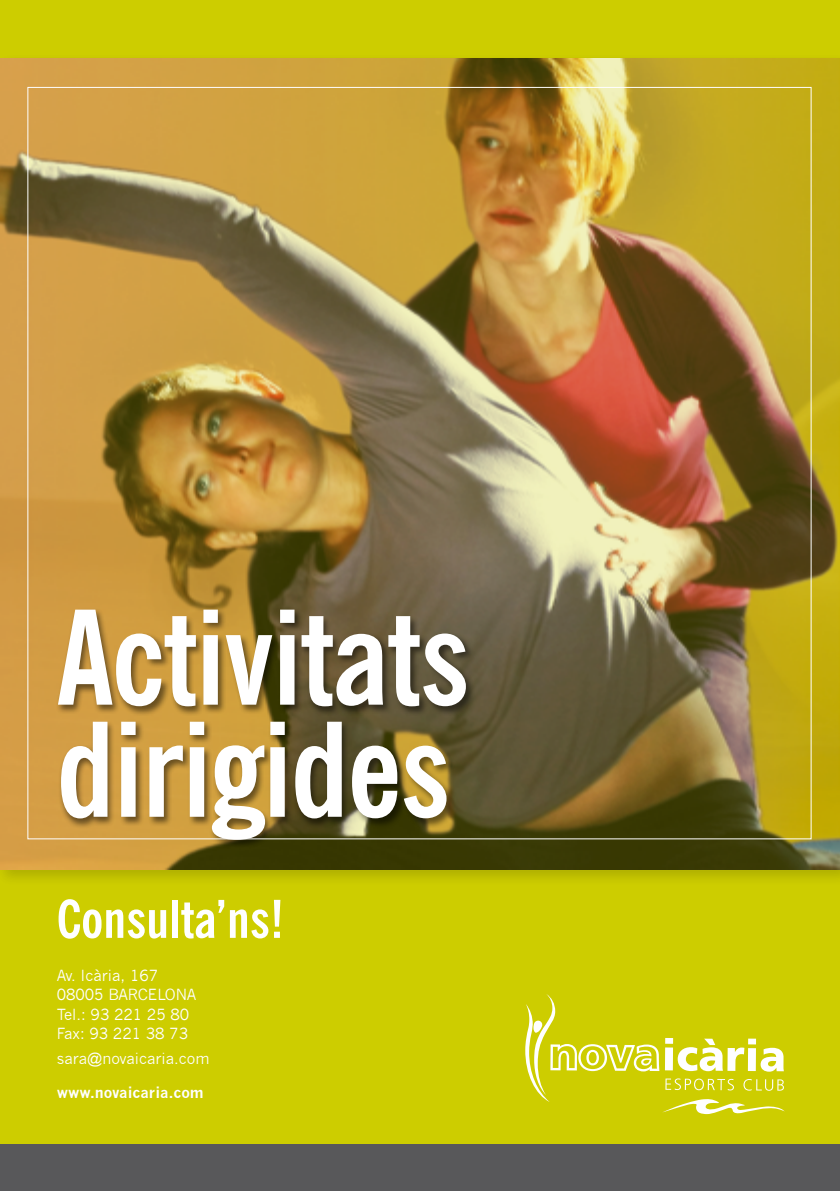
<style>
.page{position:relative;width:840px;height:1191px;background:#fff}
.page>*{position:absolute;margin:0;border:0;box-sizing:border-box;transform-origin:0 0}
.t1{font:700 condensed 130px/112px "News Gothic BT";letter-spacing:-.01em;color:#fff}
.t2{font:700 condensed 52px "News Gothic BT";color:#fff}
.t3{font:15px/19.2px "News Gothic";color:#fff}
.t4{font:700 15px "News Gothic";color:#fff}
</style>
<div class="page">
<div style="left:0;top:0;width:839px;height:1191px;background:#cdcd00"></div>
<div style="left:0;top:54px;width:839px;height:832px;background:#000;opacity:.2"></div>
<img style="left:0;top:58px;width:839px;height:811px">
<div style="left:0;top:1144px;width:839px;height:47px;background:#58585a"></div>
<div style="left:56px;top:607px;width:418px;height:242px;background:#000;opacity:.5"></div>
<svg style="left:525px;top:994px;width:259px;height:120px"></svg>
<h1 class="t1" style="left:57px;top:601px;width:414px">Activitats dirigides</h1>
<h2 class="t2" style="left:57px;top:887px;width:228px">Consulta’ns!</h2>
<p class="t3" style="left:57px;top:966px;width:141px">Av. Icària, 167<br>08005 BARCELONA<br>Tel.: 93 221 25 80<br>Fax: 93 221 38 73</p>
<p class="t3" style="left:57px;top:1048px;width:154px">sara@novaicaria.com</p>
<p class="t4" style="left:57px;top:1083px;width:148px">www.novaicaria.com</p>
</div>
